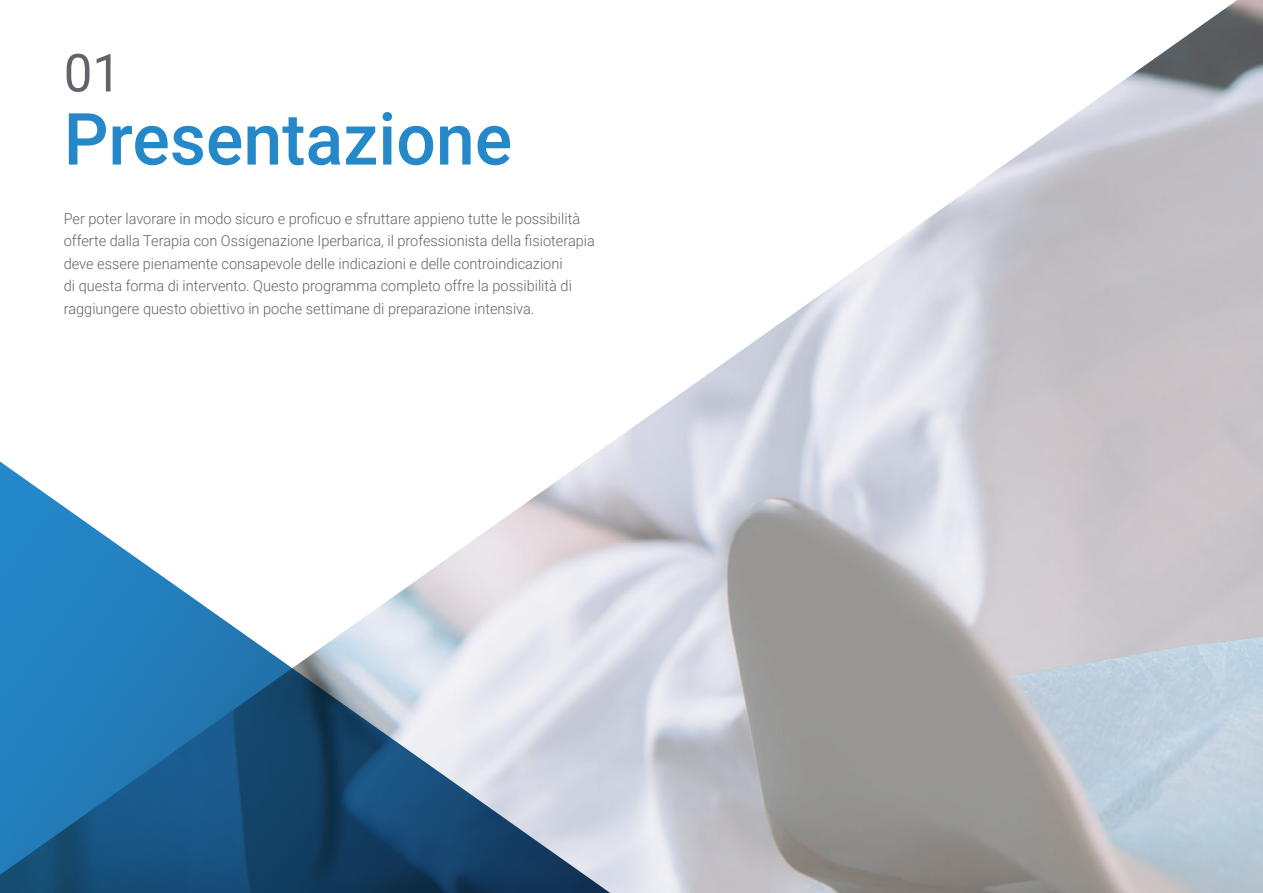
<style>
.page{position:relative;width:1263px;height:893px;background:#fff}
.page>*{position:absolute;margin:0;border:0;box-sizing:border-box;transform-origin:0 0}
.t1{font:500 72px "Roboto";color:#2488c9}
.t2{font:52.5px "Roboto";color:#61646a}
.t3{font:300 15px/22.5px "Roboto";color:#61646a}
</style>
<div class="page">
<img style="left:607px;top:0;width:656px;height:893px">
<svg style="left:0;top:446px;width:640px;height:447px"></svg>
<h2 class="t2" style="left:64px;top:36px;width:59px">01</h2>
<h1 class="t1" style="left:64px;top:89px;width:450px">Presentazione</h1>
<p class="t3" style="left:64px;top:207px;width:533px">Per poter lavorare in modo sicuro e proficuo e sfruttare appieno tutte le possibilità offerte dalla Terapia con Ossigenazione Iperbarica, il professionista della fisioterapia deve essere pienamente consapevole delle indicazioni e delle controindicazioni<br>di questa forma di intervento. Questo programma completo offre la possibilità di raggiungere questo obiettivo in poche settimane di preparazione intensiva.</p>
</div>
